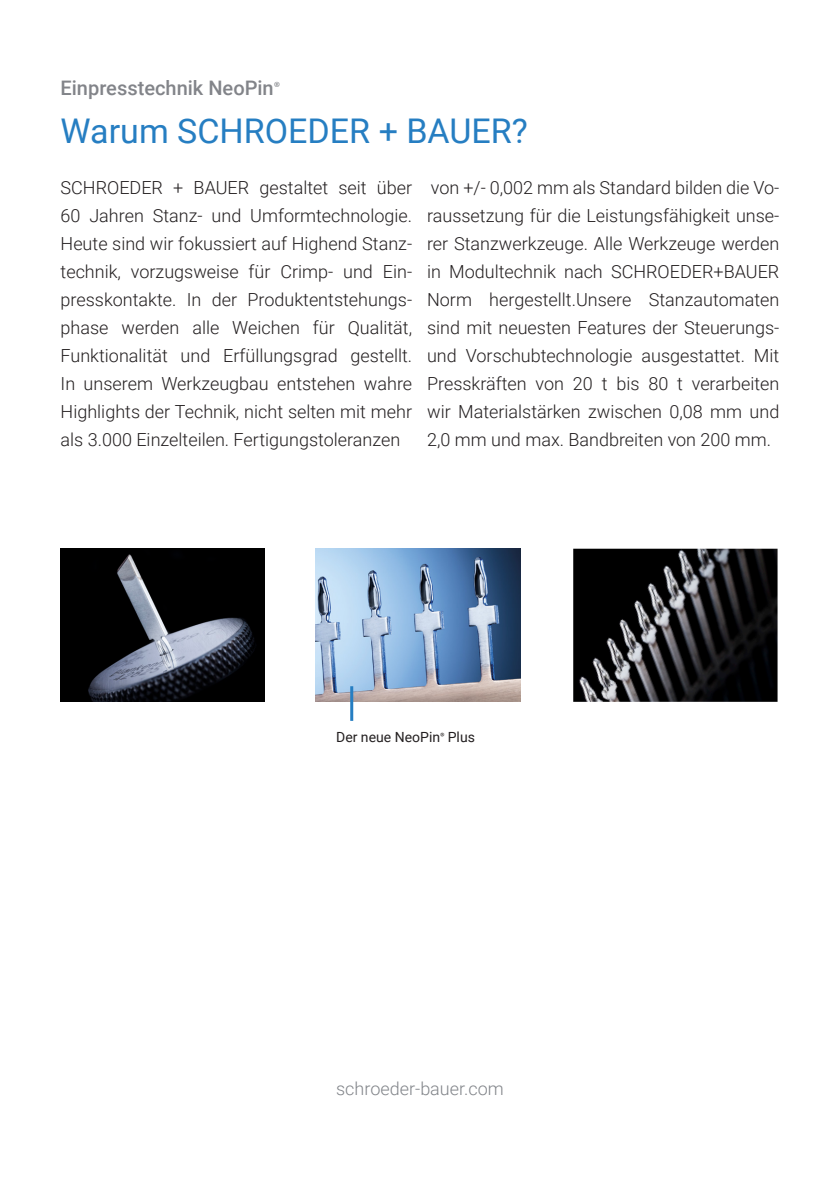
<style>
.page{position:relative;width:840px;height:1191px;background:#fff}
.page>*{position:absolute;margin:0;border:0;box-sizing:border-box;transform-origin:0 0}
.t1{font:34px "Roboto";color:#267ec2}
.t2{font:500 20px "Roboto";color:#828489}
.t3{font:300 18px/28px "Roboto";color:#231f20;text-align:justify}
.t4{font:300 18px "Roboto";color:#82858a}
.t5{font:14px "Roboto";color:#231f20}
.s1{font-family:"Minion Pro";font-weight:400}
.s2{font-family:"Minion Pro"}
</style>
<div class="page">
<img style="left:316px;top:549px;width:204px;height:153px">
<img style="left:61px;top:549px;width:204px;height:153px">
<img style="left:573px;top:549px;width:204px;height:153px">
<hr style="left:350px;top:686px;width:3px;height:35px;background:#267ec2">
<p class="t2" style="left:61px;top:73px;width:221px">Einpresstechnik NeoPin<span class="s1">®</span></p>
<p class="t1" style="left:61px;top:107px;width:468px">Warum SCHROEDER + BAUER?</p>
<p class="t3" style="left:61px;top:172px;width:353px">SCHROEDER + BAUER gestaltet seit über 60 Jahren Stanz- und Umformtechnologie.<br>Heute sind wir fokussiert auf Highend Stanz&shy;technik, vorzugsweise für Crimp- und Ein&shy;presskontakte. In der Produktentstehungs&shy;phase werden alle Weichen für Qualität, Funktionalität und Erfüllungsgrad gestellt.<br>In unserem Werkzeugbau entstehen wahre Highlights der Technik, nicht selten mit mehr als 3.000 Einzelteilen. Fertigungstoleranzen</p>
<p class="t3" style="left:427px;top:172px;width:353px">von +/- 0,002 mm als Standard bilden die Vo&shy;raussetzung für die Leistungsfähigkeit unse&shy;rer Stanzwerkzeuge. Alle Werkzeuge werden in Modultechnik nach SCHROEDER+BAUER Norm hergestellt.Unsere Stanzautomaten sind mit neuesten Features der Steuerungs&shy;und Vorschubtechnologie ausgestattet. Mit Presskräften von 20 t bis 80 t verarbeiten wir Materialstärken zwischen 0,08 mm und 2,0 mm und max. Bandbreiten von 200 mm.</p>
<p class="t5" style="left:336px;top:727px;width:140px">Der neue NeoPin<span class="s2">®</span> Plus</p>
<p class="t4" style="left:336px;top:1076px;width:169px">schroeder-bauer.com</p>
</div>
